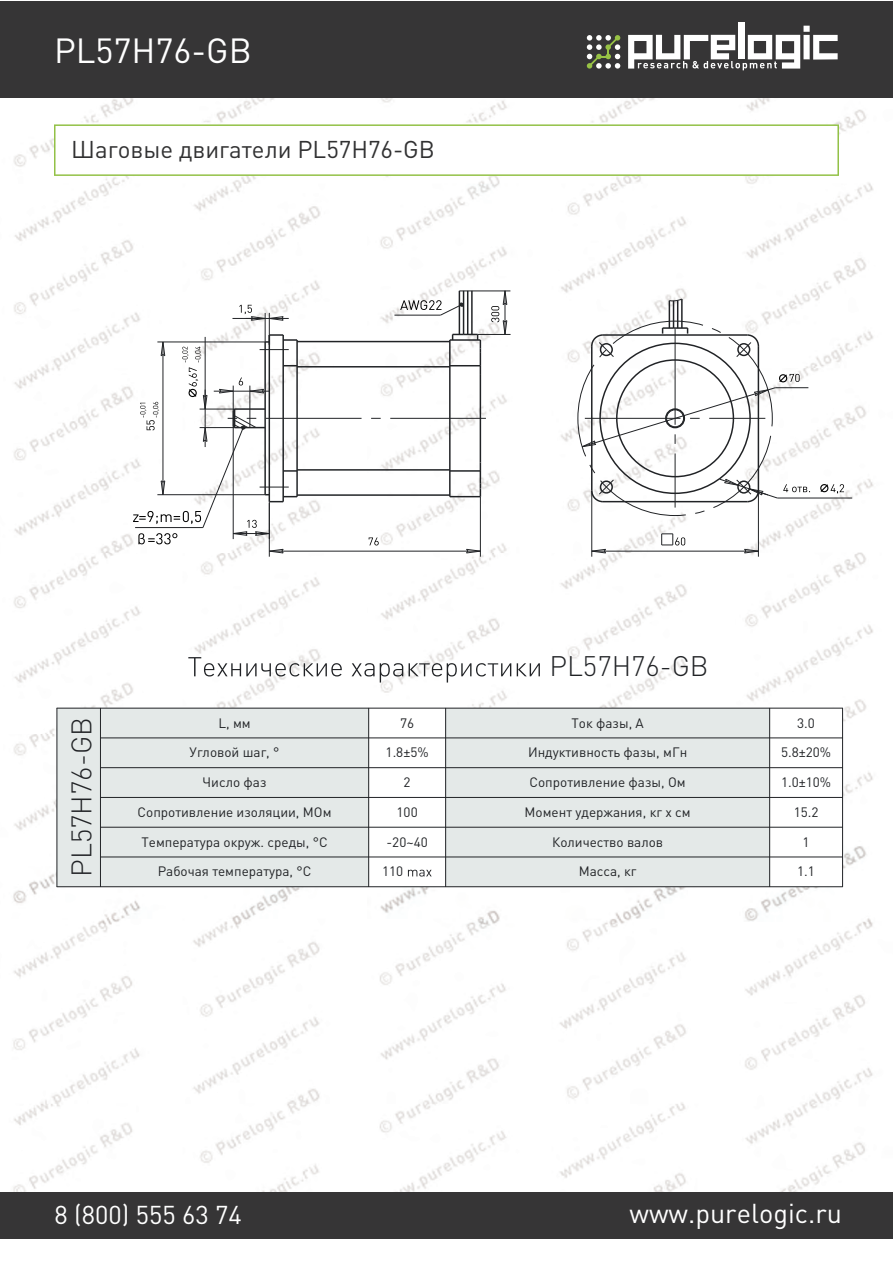
<style>
.page{position:relative;width:893px;height:1263px;background:#fff}
.page>*{position:absolute;margin:0;border:0;box-sizing:border-box;transform-origin:0 0}
.t1{font:34.5px "DIN Pro";color:#fff}
.t2{font:300 27.9px "DIN Pro";color:#212326}
.t3{font:27px "DIN Pro";color:#fff}
.t4{font:25.5px "DIN Pro";color:#fff}
.t5{font:24px "DIN Pro";color:#313132}
.t6{font:13.5px "DIN Pro";color:#212326}
</style>
<div class="page">
<img style="left:0;top:1px;width:735px;height:1238px">
<img style="left:735px;top:98px;width:139px;height:1094px">
<div style="left:1px;top:1px;width:892px;height:97px;background:#363536"></div>
<div style="left:1px;top:1192px;width:892px;height:47px;background:#363536"></div>
<div style="left:738px;top:23px;width:6px;height:36px;background:#fff"></div>
<svg style="left:587px;top:35px;width:33px;height:34px"></svg>
<svg style="left:628px;top:26px;width:210px;height:44px"></svg>
<svg style="left:54px;top:124px;width:785px;height:52px"></svg>
<hr style="left:269px;top:503px;width:1px;height:54px;background:#212326">
<hr style="left:480px;top:497px;width:1px;height:60px;background:#212326">
<hr style="left:478px;top:334px;width:33px;height:1px;background:#212326">
<hr style="left:777px;top:498px;width:75px;height:1px;background:#212326">
<svg style="left:820px;top:484px;width:24px;height:10px"></svg>
<svg style="left:581px;top:298px;width:229px;height:210px"></svg>
<svg style="left:592px;top:548px;width:15px;height:6px"></svg>
<svg style="left:744px;top:548px;width:14px;height:6px"></svg>
<hr style="left:592px;top:551px;width:166px;height:1px;background:#212326">
<hr style="left:591px;top:490px;width:1px;height:67px;background:#212326">
<hr style="left:758px;top:490px;width:1px;height:67px;background:#212326">
<svg style="left:661px;top:533px;width:24px;height:13px"></svg>
<svg style="left:133px;top:290px;width:375px;height:264px"></svg>
<hr style="left:459px;top:291px;width:51px;height:1px;background:#212326">
<div style="left:57px;top:708px;width:43px;height:179px;background:#e4e9e8"></div>
<div style="left:100px;top:708px;width:269px;height:30px;background:#e4e9e8"></div>
<div style="left:369px;top:708px;width:77px;height:30px;background:#fff"></div>
<div style="left:446px;top:708px;width:324px;height:30px;background:#e4e9e8"></div>
<div style="left:770px;top:708px;width:73px;height:30px;background:#fff"></div>
<div style="left:100px;top:738px;width:269px;height:30px;background:#e4e9e8"></div>
<div style="left:369px;top:738px;width:77px;height:30px;background:#fff"></div>
<div style="left:446px;top:738px;width:324px;height:30px;background:#e4e9e8"></div>
<div style="left:770px;top:738px;width:73px;height:30px;background:#fff"></div>
<div style="left:100px;top:768px;width:269px;height:29px;background:#e4e9e8"></div>
<div style="left:369px;top:768px;width:77px;height:29px;background:#fff"></div>
<div style="left:446px;top:768px;width:324px;height:29px;background:#e4e9e8"></div>
<div style="left:770px;top:768px;width:73px;height:29px;background:#fff"></div>
<div style="left:100px;top:797px;width:269px;height:30px;background:#e4e9e8"></div>
<div style="left:369px;top:797px;width:77px;height:30px;background:#fff"></div>
<div style="left:446px;top:797px;width:324px;height:30px;background:#e4e9e8"></div>
<div style="left:770px;top:797px;width:73px;height:30px;background:#fff"></div>
<div style="left:100px;top:827px;width:269px;height:30px;background:#e4e9e8"></div>
<div style="left:369px;top:827px;width:77px;height:30px;background:#fff"></div>
<div style="left:446px;top:827px;width:324px;height:30px;background:#e4e9e8"></div>
<div style="left:770px;top:827px;width:73px;height:30px;background:#fff"></div>
<div style="left:100px;top:857px;width:269px;height:30px;background:#e4e9e8"></div>
<div style="left:369px;top:857px;width:77px;height:30px;background:#fff"></div>
<svg style="left:408px;top:870px;width:24px;height:6px"></svg>
<div style="left:446px;top:857px;width:324px;height:30px;background:#e4e9e8"></div>
<div style="left:770px;top:857px;width:73px;height:30px;background:#fff"></div>
<hr style="left:57px;top:708px;width:1px;height:179px;background:#212326">
<hr style="left:100px;top:708px;width:1px;height:179px;background:#212326">
<hr style="left:368px;top:708px;width:1px;height:179px;background:#212326">
<hr style="left:445px;top:708px;width:1px;height:179px;background:#212326">
<hr style="left:769px;top:708px;width:1px;height:179px;background:#212326">
<hr style="left:842px;top:708px;width:1px;height:179px;background:#212326">
<hr style="left:57px;top:886px;width:786px;height:1px;background:#212326">
<hr style="left:100px;top:857px;width:743px;height:1px;background:#212326">
<hr style="left:100px;top:827px;width:743px;height:1px;background:#212326">
<hr style="left:100px;top:797px;width:743px;height:1px;background:#212326">
<hr style="left:100px;top:767px;width:743px;height:1px;background:#212326">
<hr style="left:100px;top:738px;width:743px;height:1px;background:#212326">
<hr style="left:57px;top:708px;width:786px;height:1px;background:#212326">
<svg style="left:188px;top:657px;width:352px;height:25px"></svg>
<h1 class="t1" style="left:54px;top:27px;width:199px">PL57H76-GB</h1>
<h3 class="t5" style="left:71px;top:133px;width:365px">Шаговые двигатели PL57H76-GB</h3>
<h2 class="t2" style="left:549px;top:647px;width:161px">PL57H76-GB</h2>
<h2 class="t2" style="left:62px;top:877px;width:161px;rotate:-90deg">PL57H76-GB</h2>
<p class="t6" style="left:218px;top:713px;width:34px">L, мм</p>
<p class="t6" style="left:400px;top:713px;width:16px">76</p>
<p class="t6" style="left:571px;top:713px;width:74px">Ток фазы, А</p>
<p class="t6" style="left:797px;top:713px;width:19px">3.0</p>
<p class="t6" style="left:190px;top:743px;width:91px">Угловой шаг, °</p>
<p class="t6" style="left:386px;top:743px;width:45px">1.8±5%</p>
<p class="t6" style="left:528px;top:743px;width:161px">Индуктивность фазы, мГн</p>
<p class="t6" style="left:781px;top:743px;width:52px">5.8±20%</p>
<p class="t6" style="left:203px;top:773px;width:65px">Число фаз</p>
<p class="t6" style="left:404px;top:773px;width:9px">2</p>
<p class="t6" style="left:530px;top:773px;width:158px">Сопротивление фазы, Ом</p>
<p class="t6" style="left:781px;top:773px;width:52px">1.0±10%</p>
<p class="t6" style="left:138px;top:803px;width:195px">Сопротивление изоляции, МОм</p>
<p class="t6" style="left:397px;top:803px;width:23px">100</p>
<p class="t6" style="left:525px;top:803px;width:168px">Момент удержания, кг х см</p>
<p class="t6" style="left:794px;top:803px;width:26px">15.2</p>
<p class="t6" style="left:141px;top:833px;width:188px">Температура окруж. среды, °С</p>
<p class="t6" style="left:387px;top:833px;width:43px">-20~40</p>
<p class="t6" style="left:552px;top:833px;width:113px">Количество валов</p>
<p class="t6" style="left:803px;top:833px;width:9px">1</p>
<p class="t6" style="left:158px;top:862px;width:155px">Рабочая температура, °С</p>
<p class="t6" style="left:382px;top:862px;width:23px">110</p>
<p class="t6" style="left:579px;top:862px;width:59px">Масса, кг</p>
<p class="t6" style="left:797px;top:862px;width:19px">1.1</p>
<h3 class="t4" style="left:55px;top:1197px;width:189px">8 (800) 555 63 74</h3>
<h3 class="t3" style="left:629px;top:1195px;width:214px">www.purelogic.ru</h3>
</div>
